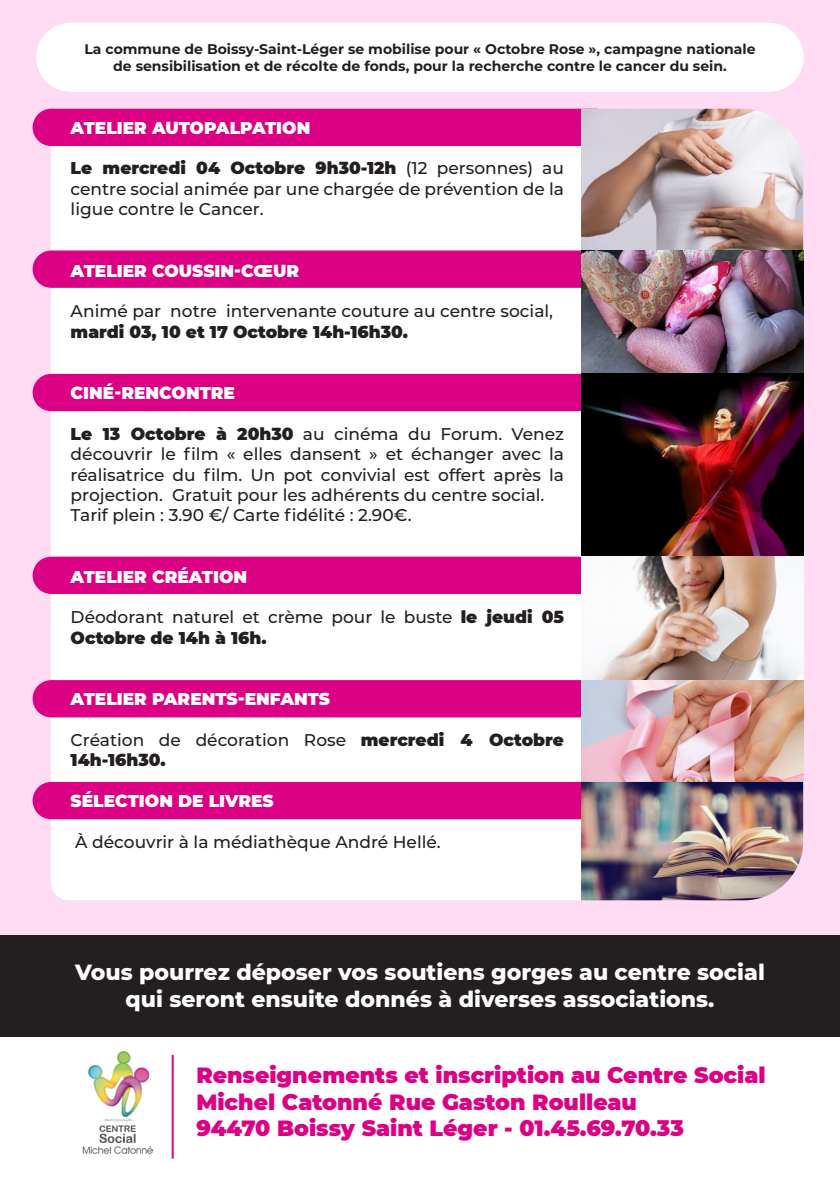
<style>
.page{position:relative;width:840px;height:1191px;background:#fff}
.page>*{position:absolute;margin:0;border:0;box-sizing:border-box;transform-origin:0 0}
.t1{font:900 22px/26.4px "Montserrat";color:#dc0084}
.t2{font:800 22px/26.4px "Montserrat";color:#fff;text-align:center}
.t3{font:500 17px/20.4px "Montserrat";color:#231f20;text-align:justify}
.t4{font:900 17px "Montserrat";color:#fff}
.t5{font:900 17px/20.4px "Montserrat";color:#231f20}
.t6{font:700 14px/16.8px "Montserrat";color:#231f20;text-align:center}
.s1{font-weight:900}
.s2{font-weight:500}
</style>
<div class="page">
<div style="left:0;top:0;width:839px;height:1010px;background:#ffdbf4"></div>
<div style="left:51px;top:146px;width:529px;height:754px;background:#fff"></div>
<div style="left:0;top:934px;width:839px;height:102px;background:#231f20"></div>
<div style="left:36px;top:23px;width:767px;height:69px;background:#fff;border-radius:35px"></div>
<div style="left:33px;top:109px;width:581px;height:37px;background:#dc0084;border-radius:19px"></div>
<div style="left:33px;top:250px;width:581px;height:38px;background:#dc0084;border-radius:19px"></div>
<div style="left:33px;top:374px;width:581px;height:37px;background:#dc0084;border-radius:19px"></div>
<div style="left:33px;top:556px;width:581px;height:38px;background:#dc0084;border-radius:19px"></div>
<div style="left:33px;top:680px;width:581px;height:37px;background:#dc0084;border-radius:19px"></div>
<div style="left:33px;top:782px;width:581px;height:37px;background:#dc0084;border-radius:19px"></div>
<img style="left:580px;top:109px;width:222px;height:791px">
<img style="left:82px;top:1051px;width:70px;height:103px">
<hr style="left:171px;top:1054px;width:2px;height:104px;background:#dc0084">
<p class="t6" style="left:84px;top:40px;width:672px">La commune de Boissy-Saint-Léger se mobilise pour « Octobre Rose », campagne nationale de sensibilisation et de récolte de fonds, pour la recherche contre le cancer du sein.</p>
<p class="t4" style="left:71px;top:115px;width:241px">ATELIER AUTOPALPATION</p>
<p class="t3" style="left:71px;top:158px;width:494px"><span class="s1">Le mercredi 04 Octobre 9h30-12h</span> (12 personnes) au centre social animée par une chargée de prévention de la ligue contre le Cancer.</p>
<p class="t4" style="left:71px;top:258px;width:230px">ATELIER COUSSIN-CŒUR</p>
<p class="t3" style="left:71px;top:300px;width:483px">Animé par notre intervenante couture au centre social,</p>
<p class="t5" style="left:71px;top:320px;width:338px">mardi 03, 10 et 17 Octobre 14h-16h30.</p>
<p class="t4" style="left:71px;top:380px;width:166px">CINÉ-RENCONTRE</p>
<p class="t3" style="left:71px;top:423px;width:494px"><span class="s1">Le 13 Octobre à 20h30</span> au cinéma du Forum. Venez découvrir le film « elles dansent » et échanger avec la réalisatrice du film. Un pot convivial est offert après la projection. Gratuit pour les adhérents du centre social.</p>
<p class="t3" style="left:71px;top:504px;width:342px">Tarif plein : 3.90 €/ Carte fidélité : 2.90€.</p>
<p class="t4" style="left:71px;top:564px;width:178px">ATELIER CRÉATION</p>
<p class="t3" style="left:71px;top:606px;width:494px">Déodorant naturel et crème pour le buste <span class="s1">le jeudi 05<br>Octobre de 14h à 16h.</span></p>
<p class="t4" style="left:71px;top:686px;width:261px">ATELIER PARENTS-ENFANTS</p>
<p class="t5" style="left:71px;top:728px;width:494px"><span class="s2">Création de décoration Rose</span> mercredi 4 Octobre<br>14h-16h30.</p>
<p class="t4" style="left:71px;top:788px;width:204px">SÉLECTION DE LIVRES</p>
<p class="t3" style="left:75px;top:831px;width:367px">À découvrir à la médiathèque André Hellé.</p>
<p class="t2" style="left:75px;top:958px;width:691px">Vous pourrez déposer vos soutiens gorges au centre social qui seront ensuite donnés à diverses associations.</p>
<p class="t1" style="left:196px;top:1060px;width:570px">Renseignements et inscription au Centre Social<br>Michel Catonné Rue Gaston Roulleau</p>
<p class="t1" style="left:196px;top:1113px;width:488px">94470 Boissy Saint Léger - 01.45.69.70.33</p>
</div>
